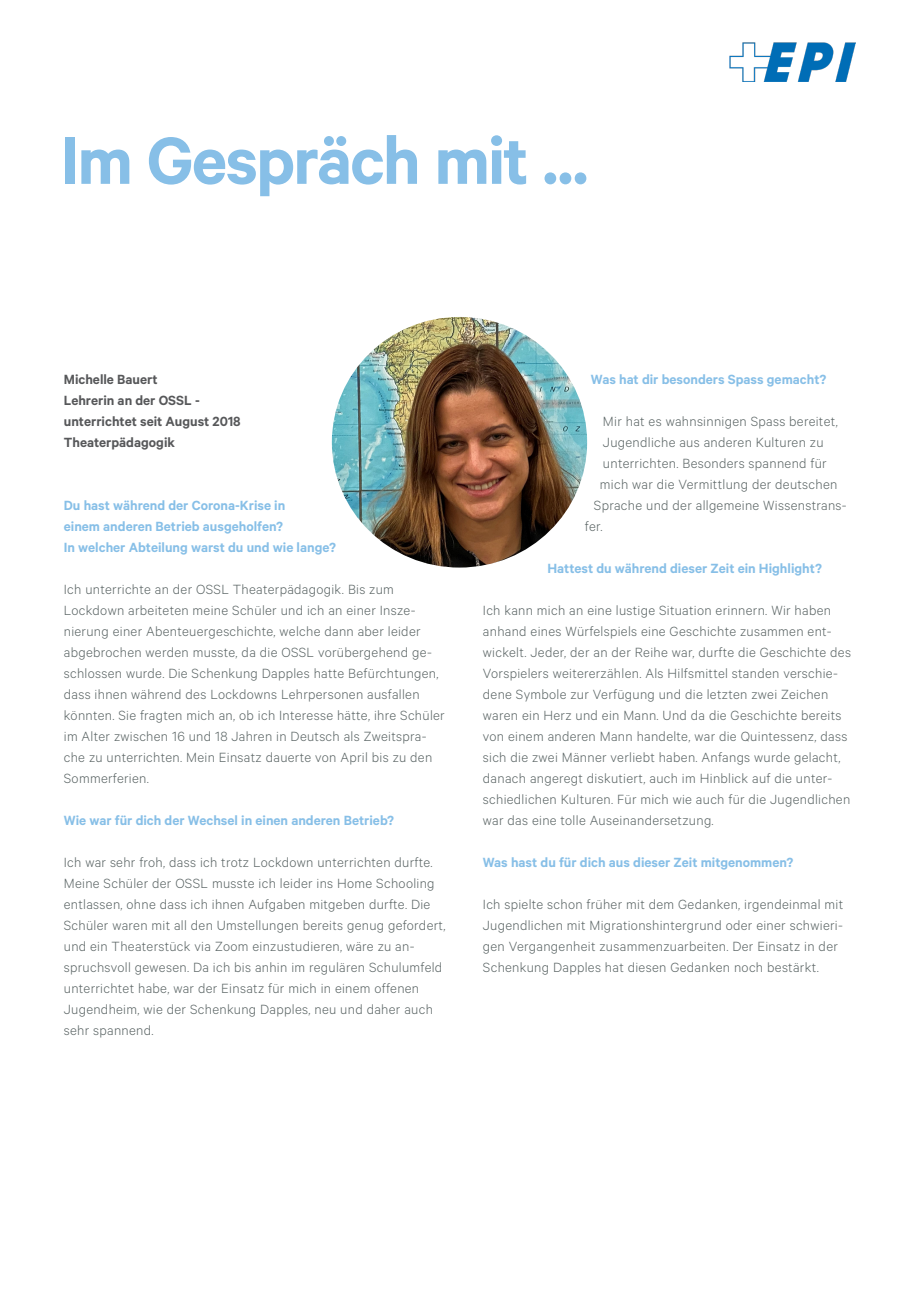
<style>
.page{position:relative;width:919px;height:1289px;background:#fff}
.page>*{position:absolute;margin:0;border:0;box-sizing:border-box;transform-origin:0 0}
.t1{font:600 75px "Calibre";letter-spacing:-.025em;color:#87bfe7}
.t2{font:300 15px/21px "Calibre";letter-spacing:.02em;color:#5a6464}
.t3{font:600 15px/21px "Calibre";color:#87bfe7}
.t4{font:600 15px/21px "Calibre";color:#57585a}
</style>
<div class="page">
<img style="left:332px;top:317px;width:255px;height:250px">
<img style="left:729px;top:42px;width:126px;height:39px">
<h1 class="t1" style="left:61px;top:116px;width:529px">Im Gespräch mit ...</h1>
<p class="t4" style="left:64px;top:368px;width:178px">Michelle Bauert<br>Lehrerin an der OSSL - unterrichtet seit August 2018<br>Theaterpädagogik</p>
<p class="t3" style="left:64px;top:494px;width:273px">Du hast während der Corona-Krise in<br>einem anderen Betrieb ausgeholfen?<br>In welcher Abteilung warst du und wie lange?</p>
<p class="t2" style="left:64px;top:578px;width:382px">Ich unterrichte an der OSSL Theaterpädagogik. Bis zum Lockdown arbeiteten meine Schüler und ich an einer Insze&shy;nierung einer Abenteuergeschichte, welche dann aber leider abgebrochen werden musste, da die OSSL vorübergehend ge&shy;schlossen wurde. Die Schenkung Dapples hatte Befürchtungen, dass ihnen während des Lockdowns Lehrpersonen ausfallen könnten. Sie fragten mich an, ob ich Interesse hätte, ihre Schüler im Alter zwischen 16 und 18 Jahren in Deutsch als Zweitspra&shy;che zu unterrichten. Mein Einsatz dauerte von April bis zu den Sommerferien.</p>
<p class="t3" style="left:64px;top:809px;width:332px">Wie war für dich der Wechsel in einen anderen Betrieb?</p>
<p class="t2" style="left:64px;top:851px;width:383px">Ich war sehr froh, dass ich trotz Lockdown unterrichten durfte.<br>Meine Schüler der OSSL musste ich leider ins Home Schooling entlassen, ohne dass ich ihnen Aufgaben mitgeben durfte. Die Schüler waren mit all den Umstellungen bereits genug gefordert, und ein Theaterstück via Zoom einzustudieren, wäre zu an&shy;spruchsvoll gewesen. Da ich bis anhin im regulären Schulumfeld unterrichtet habe, war der Einsatz für mich in einem offenen Jugendheim, wie der Schenkung Dapples, neu und daher auch sehr spannend.</p>
<p class="t3" style="left:591px;top:368px;width:237px">Was hat dir besonders Spass gemacht?</p>
<p class="t2" style="left:603px;top:410px;width:236px">Mir hat es wahnsinnigen Spass bereitet,</p>
<p class="t2" style="left:603px;top:431px;width:222px">Jugendliche aus anderen Kulturen zu</p>
<p class="t2" style="left:603px;top:452px;width:225px">unterrichten. Besonders spannend für</p>
<p class="t2" style="left:600px;top:473px;width:239px">mich war die Vermittlung der deutschen</p>
<p class="t2" style="left:594px;top:494px;width:254px">Sprache und der allgemeine Wissenstrans-</p>
<p class="t2" style="left:585px;top:515px;width:19px">fer.</p>
<p class="t3" style="left:547px;top:557px;width:276px">Hattest du während dieser Zeit ein Highlight?</p>
<p class="t2" style="left:483px;top:599px;width:369px">Ich kann mich an eine lustige Situation erinnern. Wir haben anhand eines Würfelspiels eine Geschichte zusammen ent&shy;wickelt. Jeder, der an der Reihe war, durfte die Geschichte des Vorspielers weitererzählen. Als Hilfsmittel standen verschie&shy;dene Symbole zur Verfügung und die letzten zwei Zeichen waren ein Herz und ein Mann. Und da die Geschichte bereits von einem anderen Mann handelte, war die Quintessenz, dass sich die zwei Männer verliebt haben. Anfangs wurde gelacht, danach angeregt diskutiert, auch im Hinblick auf die unter&shy;schiedlichen Kulturen. Für mich wie auch für die Jugendlichen war das eine tolle Auseinandersetzung.</p>
<p class="t3" style="left:483px;top:851px;width:312px">Was hast du für dich aus dieser Zeit mitgenommen?</p>
<p class="t2" style="left:483px;top:893px;width:362px">Ich spielte schon früher mit dem Gedanken, irgendeinmal mit Jugendlichen mit Migrationshintergrund oder einer schwieri&shy;gen Vergangenheit zusammenzuarbeiten. Der Einsatz in der Schenkung Dapples hat diesen Gedanken noch bestärkt.</p>
</div>
